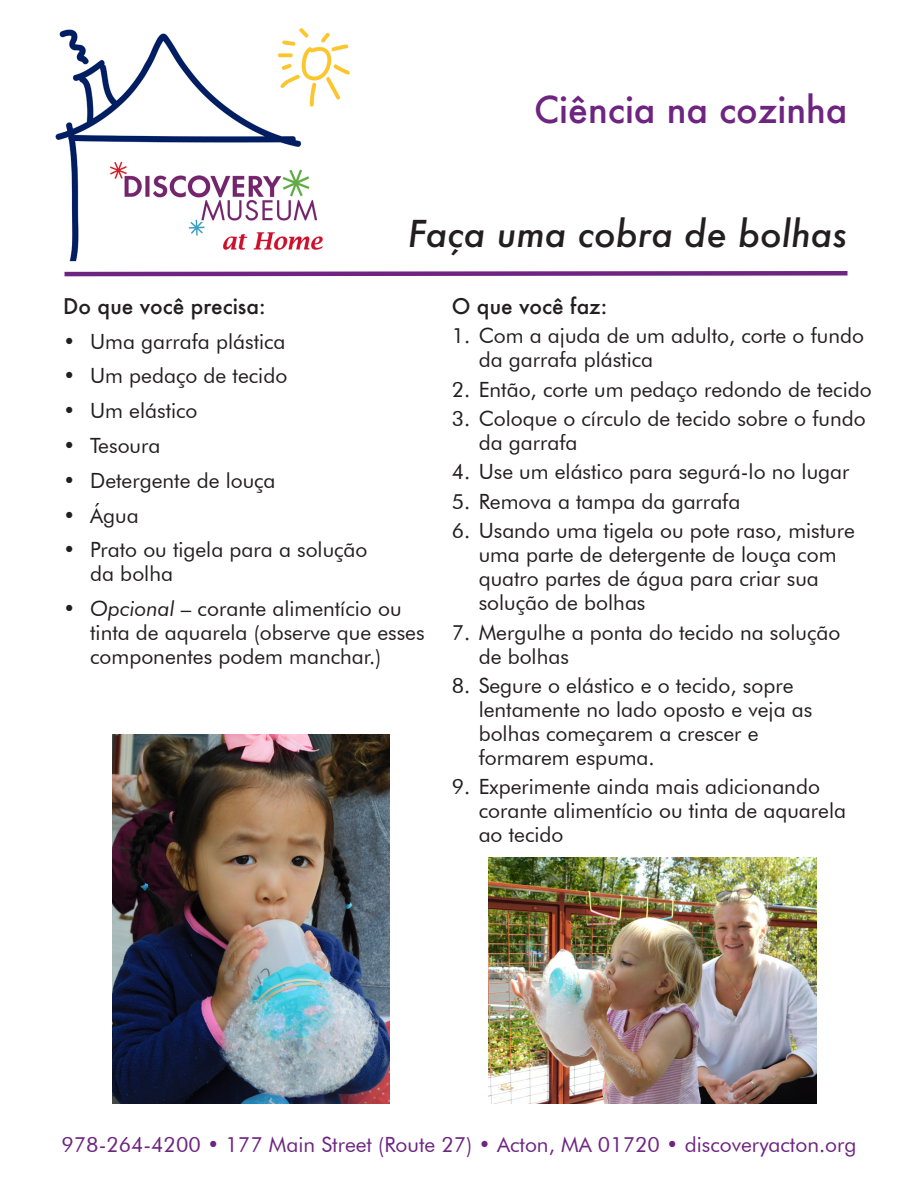
<style>
.page{position:relative;width:918px;height:1188px;background:#fff}
.page>*{position:absolute;margin:0;border:0;box-sizing:border-box;transform-origin:0 0}
.t1{font:italic 500 36px "Futura";color:#231f20}
.t2{font:500 36px "Futura";color:#6e2581}
.t3{font:21px/24px "Futura BT";color:#231f20}
.t4{font:21px "Futura BT";color:#6e2581}
.t5{font:500 21px "Futura";color:#231f20}
.s1{font-style:italic}
</style>
<div class="page">
<img style="left:55px;top:28px;width:295px;height:234px">
<svg style="left:64px;top:271px;width:784px;height:6px;background:#925ba0"></svg>
<img style="left:488px;top:858px;width:329px;height:246px">
<img style="left:112px;top:734px;width:278px;height:370px">
<p class="t2" style="left:534px;top:85px;width:315px">Ciência na cozinha</p>
<p class="t1" style="left:408px;top:208px;width:441px">Faça uma cobra de bolhas</p>
<p class="t5" style="left:63px;top:292px;width:204px">Do que você precisa:</p>
<p class="t3" style="left:63px;top:329px;width:224px">• Uma garrafa plástica</p>
<p class="t3" style="left:63px;top:364px;width:226px">• Um pedaço de tecido</p>
<p class="t3" style="left:63px;top:399px;width:136px">• Um elástico</p>
<p class="t3" style="left:63px;top:433px;width:99px">• Tesoura</p>
<p class="t3" style="left:63px;top:468px;width:214px">• Detergente de louça</p>
<p class="t3" style="left:63px;top:503px;width:77px">• Água</p>
<p class="t3" style="left:90px;top:538px;width:279px;text-indent:-27px">• Prato ou tigela para a solução da bolha</p>
<p class="t3" style="left:90px;top:597px;width:336px;text-indent:-27px"><span class="s1">• Opcional</span> – corante alimentício ou tinta de aquarela (observe que esses componentes podem manchar.)</p>
<p class="t5" style="left:452px;top:292px;width:157px">O que você faz:</p>
<p class="t3" style="left:479px;top:324px;width:387px;text-indent:-27px">1. Com a ajuda de um adulto, corte o fundo da garrafa plástica</p>
<p class="t3" style="left:452px;top:377px;width:422px">2. Então, corte um pedaço redondo de tecido</p>
<p class="t3" style="left:479px;top:406px;width:388px;text-indent:-27px">3. Coloque o círculo de tecido sobre o fundo da garrafa</p>
<p class="t3" style="left:452px;top:460px;width:399px">4. Use um elástico para segurá-lo no lugar</p>
<p class="t3" style="left:452px;top:489px;width:290px">5. Remova a tampa da garrafa</p>
<p class="t3" style="left:479px;top:519px;width:378px;text-indent:-27px">6. Usando uma tigela ou pote raso, misture uma parte de detergente de louça com quatro partes de água para criar sua solução de bolhas</p>
<p class="t3" style="left:479px;top:620px;width:363px;text-indent:-27px">7. Mergulhe a ponta do tecido na solução de bolhas</p>
<p class="t3" style="left:479px;top:673px;width:335px;text-indent:-27px">8. Segure o elástico e o tecido, sopre lentamente no lado oposto e veja as bolhas começarem a crescer e formarem espuma.</p>
<p class="t3" style="left:479px;top:775px;width:369px;text-indent:-27px">9. Experimente ainda mais adicionando corante alimentício ou tinta de aquarela ao tecido</p>
<p class="t4" style="left:62px;top:1131px;width:797px">978-264-4200 • 177 Main Street (Route 27) • Acton, MA 01720 • discoveryacton.org</p>
</div>
